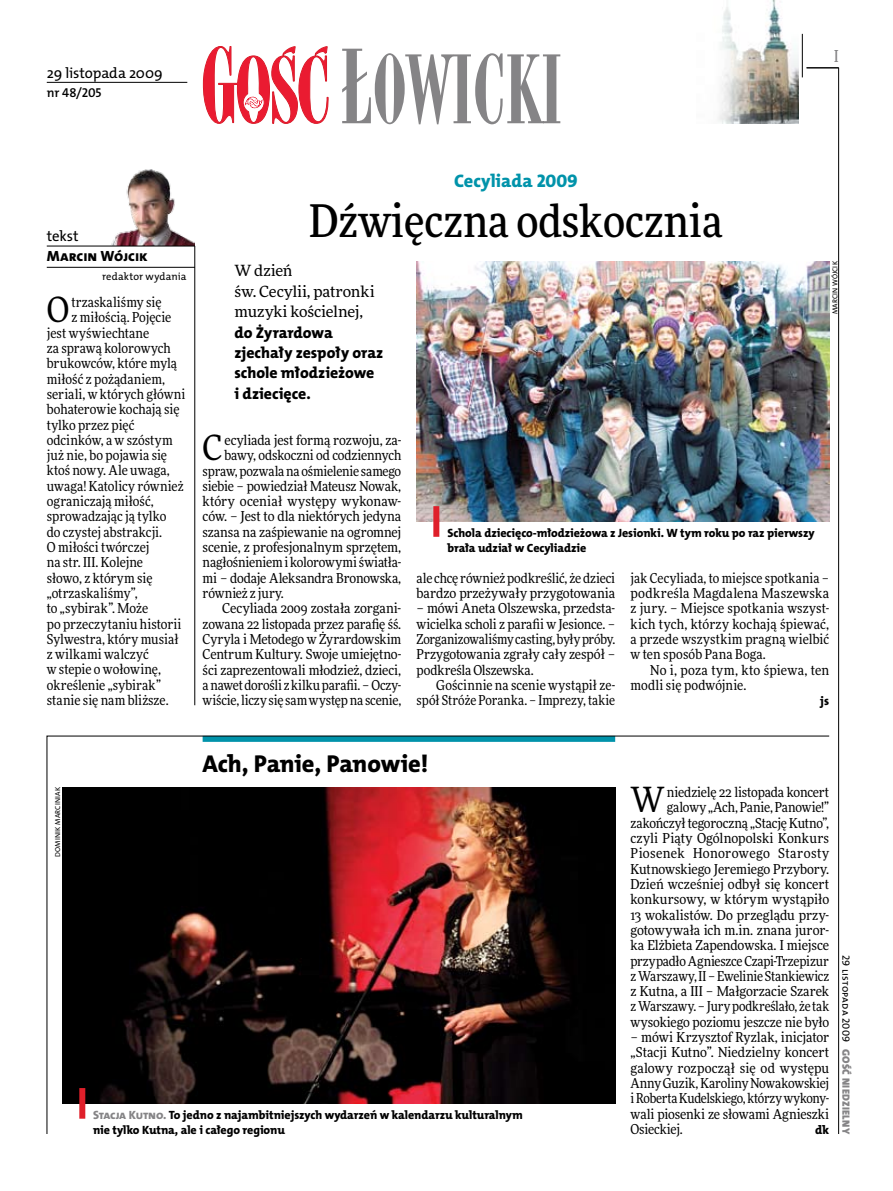
<style>
.page{position:relative;width:893px;height:1191px;background:#fff}
.page>*{position:absolute;margin:0;border:0;box-sizing:border-box;transform-origin:0 0}
.t1{font:500 45px "Freeday Narrow";color:#000}
.t2{font:34.8px "Freeday Narrow News";color:#000}
.t3{font:24.45px "The Mix HP8 Ex Bld";letter-spacing:.005em;color:#000}
.t4{font:18.3px "The Mix HP8 Ex Bld";color:#0093aa}
.t5{font:500 16.5px "Freeday Narrow";color:#858486;scale:.9 1}
.t6{font:15.75px/20.4px "The Mix HP8 Ex Bld";color:#000}
.t7{font:15.45px/20.4px "Freeday News";letter-spacing:-.005em;color:#000}
.t8{font:14.85px "The Mix HP5 Plain";color:#000}
.t9{font:14.85px "The Mix HP8 Ex Bld";color:#000}
.t10{font:13.65px/15.3px "Freeday Narrow News";color:#000;text-align:justify}
.t11{font:12.9px "The Mix HP6 Se Bld";letter-spacing:-.01em;color:#000}
.t12{font:12.3px "The Mix HP8 Ex Bld";color:#000}
.t13{font:12px/15.3px "The Mix HP8 Ex Bld";letter-spacing:-.005em;color:#000}
.t14{font:10.5px "The Mix HP5 Plain";letter-spacing:.015em;color:#000}
.t15{font:10.5px "The Mix HP9 Blk";letter-spacing:.025em;color:#858486}
.t16{font:7.2px "The Mix HP5 Plain";letter-spacing:.015em;color:#000}
.s1{color:#858486}
</style>
<div class="page">
<hr style="left:838px;top:68px;width:1px;height:1066px;background:#000">
<hr style="left:802px;top:34px;width:1px;height:43px;background:#000">
<img style="left:718px;top:0;width:80px;height:123px">
<svg style="left:203px;top:46px;width:126px;height:78px"></svg>
<svg style="left:342px;top:49px;width:218px;height:75px"></svg>
<svg style="left:47px;top:735px;width:783px;height:399px"></svg>
<hr style="left:195px;top:246px;width:1px;height:459px;background:#000">
<hr style="left:806px;top:68px;width:33px;height:1px;background:#000">
<img style="left:104px;top:169px;width:91px;height:77px">
<hr style="left:47px;top:246px;width:148px;height:1px;background:#000">
<hr style="left:47px;top:267px;width:148px;height:1px;background:#000">
<hr style="left:47px;top:82px;width:140px;height:1px;background:#000">
<img style="left:62px;top:787px;width:553px;height:316px">
<div style="left:79px;top:1088px;width:6px;height:30px;background:#df1f2a"></div>
<img style="left:416px;top:261px;width:413px;height:260px">
<div style="left:433px;top:506px;width:6px;height:31px;background:#df1f2a"></div>
<p class="t8" style="left:47px;top:63px;width:117px">29 listopada 2009</p>
<p class="t11" style="left:47px;top:85px;width:56px">nr 48/205</p>
<p class="t5" style="left:834px;top:46px;width:6px">I</p>
<p class="t8" style="left:47px;top:227px;width:33px">tekst</p>
<p class="t9" style="left:47px;top:247px;width:103px">Marcin Wójcik</p>
<p class="t14" style="left:102px;top:270px;width:86px">redaktor wydania</p>
<h2 class="t2" style="left:47px;top:289px;width:24px">O</h2>
<p class="t10" style="left:71px;top:294px;width:92px">trzaskaliśmy się</p>
<p class="t10" style="left:71px;top:310px;width:102px">z miłością. Pojęcie</p>
<p class="t10" style="left:47px;top:325px;width:104px">jest wyświechtane</p>
<p class="t10" style="left:47px;top:340px;width:126px">za sprawą kolorowych</p>
<p class="t10" style="left:47px;top:356px;width:132px">brukowców, które mylą</p>
<p class="t10" style="left:47px;top:371px;width:120px">miłość z pożądaniem,</p>
<p class="t10" style="left:47px;top:386px;width:140px">seriali, w których główni</p>
<p class="t10" style="left:47px;top:401px;width:134px">bohaterowie kochają się</p>
<p class="t10" style="left:47px;top:417px;width:89px">tylko przez pięć</p>
<p class="t10" style="left:47px;top:432px;width:127px">odcinków, a w szóstym</p>
<p class="t10" style="left:47px;top:447px;width:122px">już nie, bo pojawia się</p>
<p class="t10" style="left:47px;top:463px;width:125px">ktoś nowy. Ale uwaga,</p>
<p class="t10" style="left:47px;top:478px;width:138px">uwaga! Katolicy również</p>
<p class="t10" style="left:47px;top:493px;width:108px">ograniczają miłość,</p>
<p class="t10" style="left:47px;top:509px;width:121px">sprowadzając ją tylko</p>
<p class="t10" style="left:47px;top:524px;width:117px">do czystej abstrakcji.</p>
<p class="t10" style="left:47px;top:539px;width:104px">O miłości twórczej</p>
<p class="t10" style="left:47px;top:554px;width:98px">na str. III. Kolejne</p>
<p class="t10" style="left:47px;top:570px;width:107px">słowo, z którym się</p>
<p class="t10" style="left:47px;top:585px;width:92px">„otrzaskaliśmy”,</p>
<p class="t10" style="left:47px;top:600px;width:103px">to „sybirak”. Może</p>
<p class="t10" style="left:47px;top:616px;width:136px">po przeczytaniu historii</p>
<p class="t10" style="left:47px;top:631px;width:134px">Sylwestra, który musiał</p>
<p class="t10" style="left:47px;top:646px;width:103px">z wilkami walczyć</p>
<p class="t10" style="left:47px;top:662px;width:116px">w stepie o wołowinę,</p>
<p class="t10" style="left:47px;top:677px;width:116px">określenie „sybirak”</p>
<p class="t10" style="left:47px;top:692px;width:123px">stanie się nam bliższe.</p>
<h3 class="t4" style="left:454px;top:169px;width:125px">Cecyliada 2009</h3>
<h1 class="t1" style="left:309px;top:193px;width:415px">Dźwięczna odskocznia</h1>
<p class="t7" style="left:234px;top:260px;width:142px">W dzień<br>św. Cecylii, patronki muzyki kościelnej,</p>
<p class="t6" style="left:234px;top:322px;width:150px">do Żyrardowa zjechały zespoły oraz schole młodzieżowe<br>i dziecięce.</p>
<p class="t16" style="left:830px;top:314px;width:55px;rotate:-90deg">Marcin Wójcik</p>
<h2 class="t2" style="left:203px;top:426px;width:21px">C</h2>
<p class="t10" style="left:224px;top:432px;width:178px">ecyliada jest formą rozwoju, za-</p>
<p class="t10" style="left:224px;top:447px;width:178px">bawy, odskoczni od codziennych</p>
<p class="t10" style="left:203px;top:463px;width:200px">spraw, pozwala na ośmielenie samego</p>
<p class="t10" style="left:203px;top:478px;width:200px">siebie – powiedział Mateusz Nowak,</p>
<p class="t10" style="left:203px;top:493px;width:200px">który oceniał występy wykonaw-</p>
<p class="t10" style="left:203px;top:509px;width:200px">ców. – Jest to dla niektórych jedyna</p>
<p class="t10" style="left:203px;top:524px;width:200px">szansa na zaśpiewanie na ogromnej</p>
<p class="t10" style="left:203px;top:539px;width:200px">scenie, z profesjonalnym sprzętem,</p>
<p class="t10" style="left:203px;top:555px;width:200px">nagłośnieniem i kolorowymi światła-</p>
<p class="t10" style="left:203px;top:570px;width:200px">mi – dodaje Aleksandra Bronowska,</p>
<p class="t10" style="left:203px;top:585px;width:83px">również z jury.</p>
<p class="t10" style="left:222px;top:600px;width:181px">Cecyliada 2009 została zorgani-</p>
<p class="t10" style="left:203px;top:616px;width:200px">zowana 22 listopada przez parafię śś.</p>
<p class="t10" style="left:203px;top:631px;width:200px">Cyryla i Metodego w Żyrardowskim</p>
<p class="t10" style="left:203px;top:646px;width:200px">Centrum Kultury. Swoje umiejętno-</p>
<p class="t10" style="left:203px;top:662px;width:200px">ści zaprezentowali młodzież, dzieci,</p>
<p class="t10" style="left:203px;top:677px;width:200px">anawet dorośli z kilku parafii. – Oczy-</p>
<p class="t10" style="left:203px;top:692px;width:200px">wiście, liczy się sam występ na scenie,</p>
<p class="t13" style="left:448px;top:525px;width:369px">Schola dziecięco-młodzieżowa z Jesionki. W tym roku po raz pierwszy brała udział w Cecyliadzie</p>
<p class="t10" style="left:417px;top:570px;width:200px">ale chcę również podkreślić, że dzieci bardzo przeżywały przygotowania</p>
<p class="t10" style="left:417px;top:600px;width:200px">– mówi Aneta Olszewska, przedsta&shy;wicielka scholi z parafii w Jesionce. – Zorganizowaliśmy casting, były próby.<br>Przygotowania zgrały cały zespół – podkreśla Olszewska.</p>
<p class="t10" style="left:417px;top:677px;width:200px;text-align:right">Gościnnie na scenie wystąpił ze&shy;spół Stróże Poranka. – Imprezy, takie</p>
<p class="t10" style="left:630px;top:570px;width:200px">jak Cecyliada, to miejsce spotkania – podkreśla Magdalena Maszewska z jury. – Miejsce spotkania wszyst&shy;kich tych, którzy kochają śpiewać, a przede wszystkim pragną wielbić w ten sposób Pana Boga.</p>
<p class="t10" style="left:630px;top:662px;width:200px;text-indent:20px">No i, poza tym, kto śpiewa, ten modli się podwójnie.</p>
<p class="t12" style="left:820px;top:693px;width:10px">js</p>
<h3 class="t3" style="left:203px;top:747px;width:227px">Ach, Panie, Panowie!</h3>
<p class="t16" style="left:53px;top:857px;width:71px;rotate:-90deg">Dominik Marciniak</p>
<p class="t13" style="left:93px;top:1107px;width:431px"><span class="s1">Stacja Kutno.</span> To jedno z najambitniejszych wydarzeń w kalendarzu kulturalnym nie tylko Kutna, ale i całego regionu</p>
<p class="t10" style="left:630px;top:784px;width:200px;text-align:right">niedzielę 22 listopada koncert galowy „Ach, Panie, Panowie!” zakończył tegoroczną „Stację Kutno”, czyli Piąty Ogólnopolski Konkurs Piosenek Honorowego Starosty Kutnowskiego Jeremiego Przybory.<br>Dzień wcześniej odbył się koncert konkursowy, w którym wystąpiło 13 wokalistów. Do przeglądu przy&shy;gotowywała ich m.in. znana juror&shy;ka Elżbieta Zapendowska. I miejsce przypadło Agnieszce Czapi-Trzepizur zWarszawy, II – Ewelinie Stankiewicz z Kutna, a III – Małgorzacie Szarek zWarszawy. – Jury podkreślało, że tak wysokiego poziomu jeszcze nie było</p>
<p class="t10" style="left:630px;top:1029px;width:200px">– mówi Krzysztof Ryzlak, inicjator „Stacji Kutno”. Niedzielny koncert galowy rozpoczął się od występu Anny Guzik, Karoliny Nowakowskiej iRoberta Kudelskiego, którzy wykony&shy;wali piosenki ze słowami Agnieszki Osieckiej.</p>
<h2 class="t2" style="left:630px;top:778px;width:36px">W</h2>
<p class="t12" style="left:815px;top:1122px;width:16px">dk</p>
<p class="t14" style="left:853px;top:955px;width:89px;rotate:90deg">29 listopada 2009</p>
<p class="t15" style="left:853px;top:1049px;width:86px;rotate:90deg">Gość Niedzielny</p>
</div>
